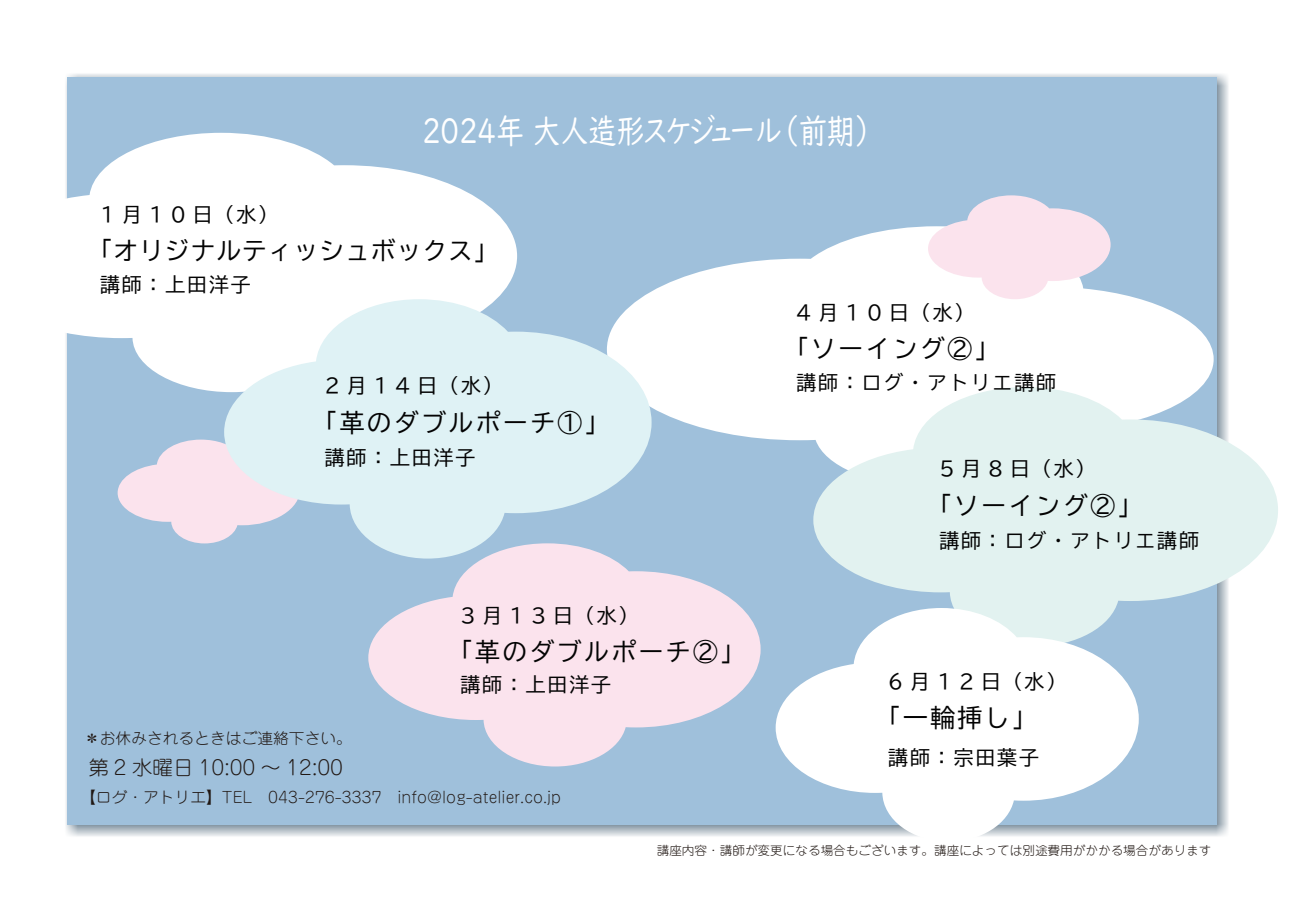
<style>
.page{position:relative;width:1289px;height:919px;background:#fff}
.page>*{position:absolute;margin:0;border:0;box-sizing:border-box;transform-origin:0 0}
.t1{font:34.8px "UD Digi Kyokasho NK R";color:#fff;scale:.81 1}
.t2{font:24.75px "TBUD Go Std";letter-spacing:.1em;color:#030303}
.t3{font:24.75px "TBUD Go Std";letter-spacing:.04em;color:#030303}
.t4{font:19.8px "TBUD Go Std";letter-spacing:.1em;color:#030303}
.t5{font:300 19.8px "Jun 101 Pro";color:#211814}
.t6{font:300 15.3px "Jun 101 Pro";color:#211814}
.t7{font:300 12.15px "Jun 101 Pro";color:#211814}
</style>
<div class="page">
<img style="left:66px;top:74px;width:1162px;height:762px">
<div style="left:68px;top:77px;width:1149px;height:747px;background:#9fc0db"></div>
<svg style="left:66px;top:133px;width:451px;height:259px;fill:#fff"></svg>
<svg style="left:640px;top:226px;width:573px;height:215px;fill:#fff"></svg>
<svg style="left:813px;top:387px;width:464px;height:259px;fill:#e2f2f0"></svg>
<svg style="left:368px;top:558px;width:392px;height:208px;fill:#fbe3ed"></svg>
<svg style="left:118px;top:439px;width:106px;height:104px"></svg>
<svg style="left:928px;top:195px;width:182px;height:104px"></svg>
<svg style="left:775px;top:608px;width:363px;height:228px;fill:#fff"></svg>
<svg style="left:224px;top:299px;width:427px;height:259px;fill:#dff2f5"></svg>
<h1 class="t1" style="left:422px;top:111px;width:557px">2024年 大人造形スケジュール（前期）</h1>
<p class="t4" style="left:100px;top:198px;width:179px">1月10日（水）</p>
<p class="t3" style="left:88px;top:230px;width:412px">「オリジナルティッシュボックス」</p>
<p class="t4" style="left:100px;top:268px;width:152px">講師：上田洋子</p>
<p class="t4" style="left:325px;top:370px;width:179px">2月14日（水）</p>
<p class="t2" style="left:312px;top:402px;width:298px">「革のダブルポーチ①」</p>
<p class="t4" style="left:325px;top:441px;width:152px">講師：上田洋子</p>
<p class="t6" style="left:84px;top:726px;width:269px">＊お休みされるときはご連絡下さい。</p>
<p class="t5" style="left:88px;top:751px;width:256px">第 2 水曜日 10:00 ～ 12:00</p>
<p class="t4" style="left:460px;top:598px;width:179px">3月13日（水）</p>
<p class="t2" style="left:448px;top:631px;width:298px">「革のダブルポーチ②」</p>
<p class="t4" style="left:460px;top:668px;width:152px">講師：上田洋子</p>
<p class="t6" style="left:80px;top:784px;width:482px">【ログ・アトリエ】TEL　043-276-3337　info@log-atelier.co.jp</p>
<p class="t4" style="left:796px;top:296px;width:179px">4月10日（水）</p>
<p class="t2" style="left:784px;top:329px;width:217px">「ソーイング②」</p>
<p class="t4" style="left:796px;top:366px;width:261px">講師：ログ・アトリエ講師</p>
<p class="t4" style="left:939px;top:452px;width:157px">5月8 日（水）</p>
<p class="t2" style="left:927px;top:485px;width:217px">「ソーイング②」</p>
<p class="t4" style="left:939px;top:524px;width:261px">講師：ログ・アトリエ講師</p>
<p class="t4" style="left:888px;top:664px;width:179px">6月12日（水）</p>
<p class="t2" style="left:875px;top:697px;width:162px">「一輪挿し」</p>
<p class="t4" style="left:888px;top:741px;width:152px">講師：宗田葉子</p>
<p class="t7" style="left:656px;top:840px;width:556px">講座内容・講師が変更になる場合もございます。講座によっては別途費用がかかる場合があります</p>
</div>
